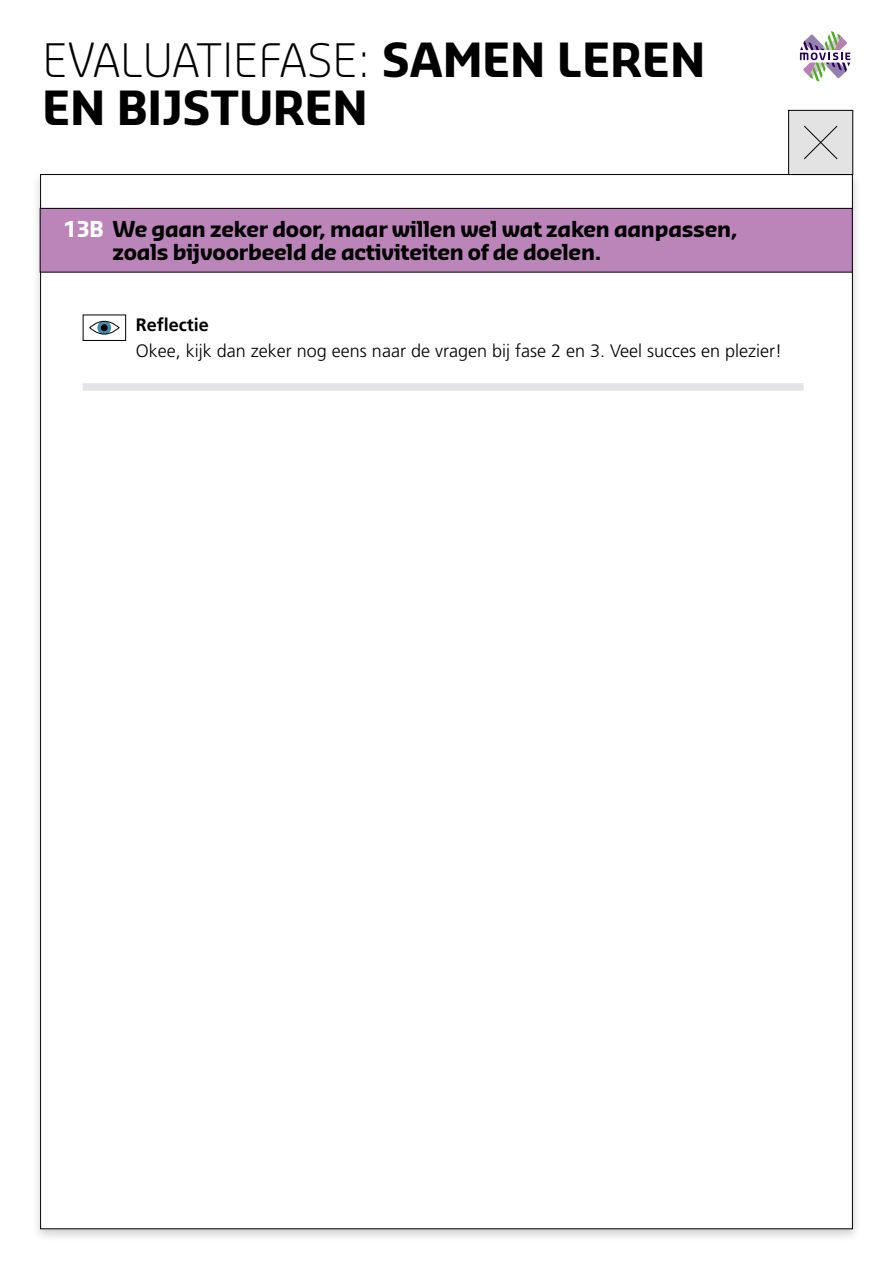
<style>
.page{position:relative;width:893px;height:1263px;background:#fff}
.page>*{position:absolute;margin:0;border:0;box-sizing:border-box;transform-origin:0 0}
.titel{font:700 45px/48px "Sansa Pro";color:#000}
.handgeschreven{font:700 21px/22.5px "Sansa Pro";letter-spacing:-.01em;color:#000}
.brood_overlay{font:300 18px/25.5px "Frutiger";color:#000}
.s1{font-weight:300}
.s2{color:#fff}
.s3{font-weight:700}
</style>
<div class="page">
<svg style="left:800px;top:31px;width:50px;height:50px"></svg>
<div style="left:31px;top:169px;width:831px;height:1073px;background:#000;opacity:.2"></div>
<div style="left:41px;top:175px;width:811px;height:1054px;background:#fff"></div>
<svg style="left:90px;top:321px;width:29px;height:13px"></svg>
<svg style="left:97px;top:321px;width:14px;height:13px"></svg>
<div style="left:101px;top:324px;width:7px;height:7px;background:#000;border-radius:50%"></div>
<div style="left:89px;top:321px;width:30px;height:13px;border:1px solid #000;border-radius:50%"></div>
<div style="left:83px;top:315px;width:43px;height:26px;border:1px solid #000"></div>
<div style="left:83px;top:383px;width:721px;height:8px;background:#e3e3e5"></div>
<div style="left:40px;top:208px;width:812px;height:64px;background:#bb85ba"></div>
<div style="left:40px;top:208px;width:812px;height:64px;border:1px solid #000"></div>
<svg style="left:788px;top:110px;width:65px;height:65px;background:#d1d1d1"></svg>
<p class="titel" style="left:43px;top:36px;width:664px"><span class="s1">EVALUATIEFASE:</span> SAMEN LEREN<br>EN BIJSTUREN</p>
<p class="handgeschreven" style="left:112px;top:218px;width:627px;text-indent:-49px"><span class="s2">13B</span> We gaan zeker door, maar willen wel wat zaken aanpassen, zoals bijvoorbeeld de activiteiten of de doelen.</p>
<p class="brood_overlay" style="left:136px;top:312px;width:648px"><span class="s3">Reflectie<br></span>Okee, kijk dan zeker nog eens naar de vragen bij fase 2 en 3. Veel succes en plezier!</p>
</div>
